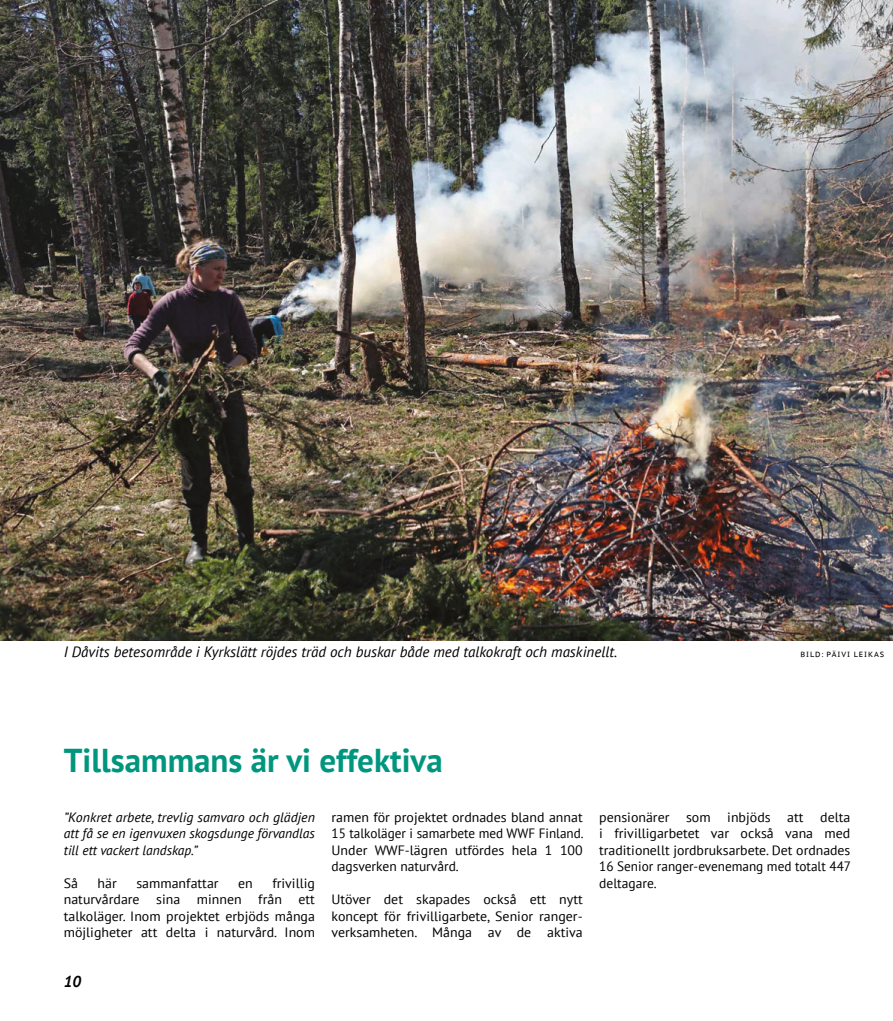
<style>
.page{position:relative;width:893px;height:1021px;background:#fff}
.page>*{position:absolute;margin:0;border:0;box-sizing:border-box;transform-origin:0 0}
.t1{font:700 33px "PT Sans";color:#00967e}
.t2{font:italic 700 15.75px "PT Sans";color:#000}
.t3{font:italic 15px "PT Sans";color:#000}
.t4{font:13.5px/16.5px "PT Sans";color:#000;text-align:justify}
.t5{font:italic 13.5px/16.5px "PT Sans";color:#000;text-align:justify}
.t6{font:7.5px "PT Sans Caption";letter-spacing:.13em;color:#000}
</style>
<div class="page">
<img style="left:0;top:0;width:893px;height:640px">
<p class="t3" style="left:64px;top:642px;width:555px">I Dåvits betesområde i Kyrkslätt röjdes träd och buskar både med talkokraft och maskinellt.</p>
<p class="t6" style="left:800px;top:649px;width:85px">BILD: PÄIVI LEIKAS</p>
<h1 class="t1" style="left:64px;top:738px;width:380px">Tillsammans är vi effektiva</h1>
<p class="t4" style="left:331px;top:808px;width:254px">ramen för projektet ordnades bland annat 15 talkoläger i samarbete med WWF Finland.<br>Under WWF-lägren utfördes hela 1 100 dagsverken naturvård.</p>
<p class="t4" style="left:331px;top:890px;width:253px">Utöver det skapades också ett nytt koncept för frivilligarbete, Senior ranger&shy;verksamheten. Många av de aktiva</p>
<p class="t5" style="left:64px;top:808px;width:253px">”Konkret arbete, trevlig samvaro och glädjen att få se en igenvuxen skogsdunge förvandlas till ett vackert landskap.”</p>
<p class="t4" style="left:64px;top:874px;width:16px">Så</p>
<p class="t4" style="left:98px;top:874px;width:21px">här</p>
<p class="t4" style="left:136px;top:874px;width:84px">sammanfattar</p>
<p class="t4" style="left:238px;top:874px;width:16px">en</p>
<p class="t4" style="left:64px;top:874px;width:253px;text-indent:209px">frivillig naturvårdare sina minnen från ett talkoläger. Inom projektet erbjöds många möjligheter att delta i naturvård. Inom</p>
<p class="t2" style="left:64px;top:970px;width:19px">10</p>
<p class="t4" style="left:599px;top:808px;width:253px">pensionärer som inbjöds att delta i frivilligarbetet var också vana med traditionellt jordbruksarbete. Det ordnades 16 Senior ranger-evenemang med totalt 447 deltagare.</p>
</div>
